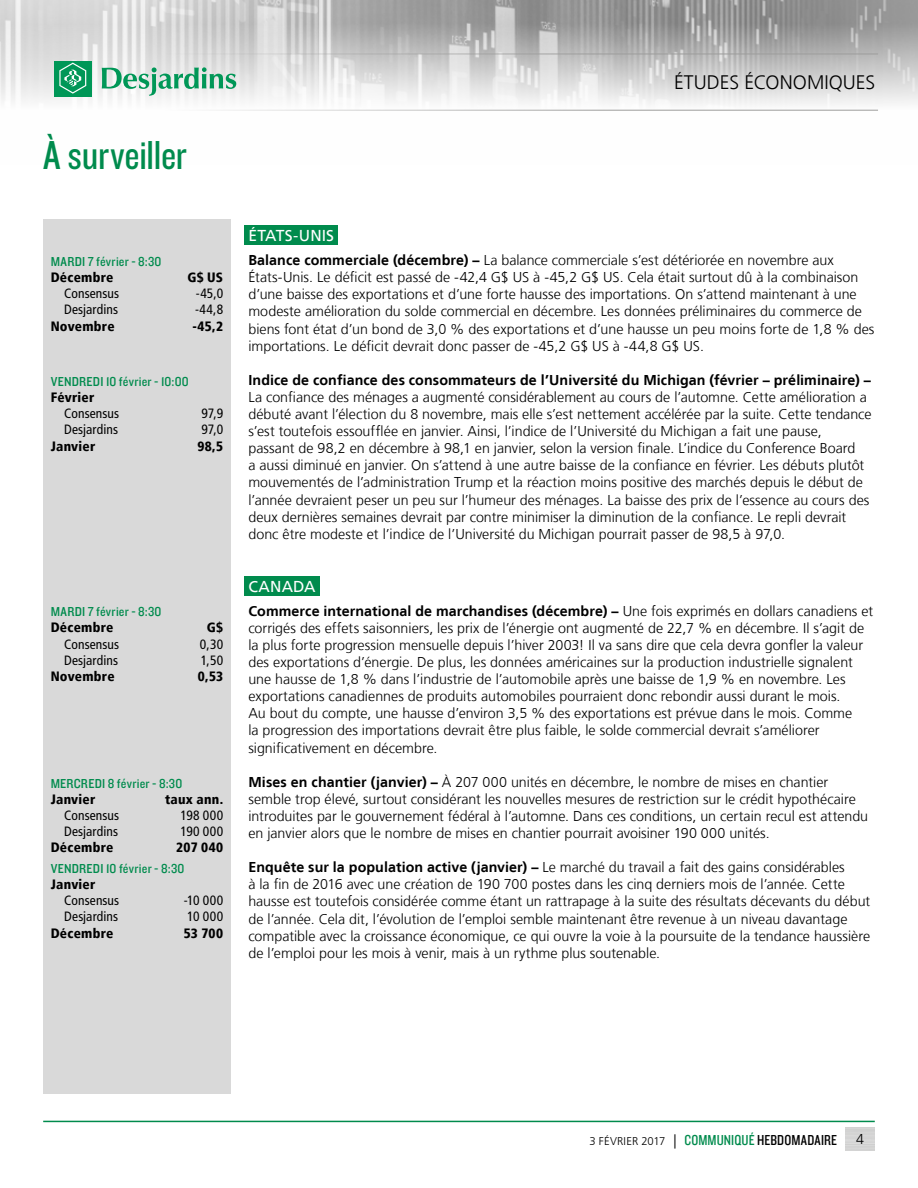
<style>
.page{position:relative;width:918px;height:1188px;background:#fff}
.page>*{position:absolute;margin:0;border:0;box-sizing:border-box;transform-origin:0 0}
.t1{font:42px "Knockout 29 Junior Ltweight";letter-spacing:-.005em;color:#008b4d}
.t2{font:300 19.5px "Frutiger LT";color:#000}
.t3{font:15.75px "Frutiger LT";letter-spacing:.01em;color:#fff}
.t4{font:300 14.25px/17.1px "Frutiger LT";color:#000}
.t5{font:700 14.25px "Frutiger LT";letter-spacing:.005em;color:#000}
.t6{font:condensed 13.5px "Frutiger LT";letter-spacing:.01em;color:#000}
.t7{font:900 condensed 13.5px "Frutiger LT";letter-spacing:.02em;color:#000}
.t8{font:13.5px "Knockout 30 Junior Welterwt";letter-spacing:.02em;color:#008b4d}
.t9{font:300 11.25px "Frutiger LT";letter-spacing:.015em;color:#000}
.s1{font-weight:700}
.s2{font-size:14.25px}
.s3{font-family:"Knockout 29 Junior Ltweight";font-weight:400;font-size:15px;color:#008b4d}
.s4{font-family:"Knockout 29 Junior Ltweight";font-weight:400;font-size:15px}
</style>
<div class="page">
<img style="left:0;top:0;width:918px;height:110px">
<hr style="left:0;top:54px;width:878px;height:1px;background:#9d9d9c">
<hr style="left:0;top:110px;width:878px;height:1px;background:#9d9d9c">
<div style="left:54px;top:61px;width:38px;height:36px;background:#009757"></div>
<svg style="left:59px;top:63px;width:27px;height:31px"></svg>
<svg style="left:102px;top:67px;width:134px;height:29px"></svg>
<hr style="left:43px;top:1121px;width:832px;height:1px;background:#008b4d">
<div style="left:43px;top:219px;width:188px;height:875px;background:#d9d9d9"></div>
<div style="left:244px;top:225px;width:94px;height:20px;background:#008b4d"></div>
<div style="left:244px;top:576px;width:76px;height:20px;background:#008b4d"></div>
<h1 class="t1" style="left:43px;top:128px;width:145px">À surveiller</h1>
<p class="t8" style="left:51px;top:252px;width:112px">MARDI 7 février - 8:30</p>
<p class="t7" style="left:51px;top:269px;width:64px">Décembre</p>
<p class="t7" style="left:187px;top:269px;width:37px">G$ US</p>
<p class="t6" style="left:64px;top:286px;width:57px">Consensus</p>
<p class="t6" style="left:196px;top:286px;width:29px">-45,0</p>
<p class="t6" style="left:64px;top:302px;width:55px">Desjardins</p>
<p class="t6" style="left:195px;top:302px;width:30px">-44,8</p>
<p class="t7" style="left:51px;top:318px;width:65px">Novembre</p>
<p class="t7" style="left:192px;top:318px;width:32px">-45,2</p>
<p class="t8" style="left:51px;top:372px;width:140px">VENDREDI 10 février - 10:00</p>
<p class="t7" style="left:51px;top:389px;width:45px">Février</p>
<p class="t6" style="left:64px;top:406px;width:57px">Consensus</p>
<p class="t6" style="left:201px;top:406px;width:23px">97,9</p>
<p class="t6" style="left:64px;top:422px;width:55px">Desjardins</p>
<p class="t6" style="left:201px;top:422px;width:23px">97,0</p>
<p class="t7" style="left:51px;top:438px;width:46px">Janvier</p>
<p class="t7" style="left:197px;top:438px;width:27px">98,5</p>
<p class="t8" style="left:51px;top:603px;width:112px">MARDI 7 février - 8:30</p>
<p class="t7" style="left:51px;top:620px;width:64px">Décembre</p>
<p class="t7" style="left:207px;top:620px;width:18px">G$</p>
<p class="t6" style="left:64px;top:636px;width:57px">Consensus</p>
<p class="t6" style="left:200px;top:636px;width:25px">0,30</p>
<p class="t6" style="left:64px;top:652px;width:55px">Desjardins</p>
<p class="t6" style="left:201px;top:652px;width:24px">1,50</p>
<p class="t7" style="left:51px;top:668px;width:65px">Novembre</p>
<p class="t7" style="left:198px;top:668px;width:27px">0,53</p>
<p class="t8" style="left:51px;top:774px;width:133px">MERCREDI 8 février - 8:30</p>
<p class="t7" style="left:51px;top:791px;width:46px">Janvier</p>
<p class="t7" style="left:165px;top:791px;width:60px">taux ann.</p>
<p class="t6" style="left:64px;top:807px;width:57px">Consensus</p>
<p class="t6" style="left:181px;top:807px;width:44px">198 000</p>
<p class="t6" style="left:64px;top:824px;width:55px">Desjardins</p>
<p class="t6" style="left:180px;top:824px;width:44px">190 000</p>
<p class="t7" style="left:51px;top:840px;width:64px">Décembre</p>
<p class="t7" style="left:176px;top:840px;width:48px">207 040</p>
<p class="t8" style="left:51px;top:859px;width:135px">VENDREDI 10 février - 8:30</p>
<p class="t7" style="left:51px;top:876px;width:46px">Janvier</p>
<p class="t6" style="left:64px;top:893px;width:57px">Consensus</p>
<p class="t6" style="left:184px;top:893px;width:41px">-10 000</p>
<p class="t6" style="left:64px;top:909px;width:55px">Desjardins</p>
<p class="t6" style="left:187px;top:909px;width:38px">10 000</p>
<p class="t7" style="left:51px;top:925px;width:64px">Décembre</p>
<p class="t7" style="left:184px;top:925px;width:41px">53 700</p>
<h2 class="t2" style="left:674px;top:72px;width:203px">ÉTUDES ÉCONOMIQUES</h2>
<p class="t3" style="left:248px;top:227px;width:87px">ÉTATS-UNIS</p>
<p class="t4" style="left:248px;top:252px;width:628px"><span class="s1">Balance commerciale (décembre) –</span> La balance commerciale s’est détériorée en novembre aux États‑Unis. Le déficit est passé de -42,4 G$ US à -45,2 G$ US. Cela était surtout dû à la combinaison d’une baisse des exportations et d’une forte hausse des importations. On s’attend maintenant à une modeste amélioration du solde commercial en décembre. Les données préliminaires du commerce de biens font état d’un bond de 3,0 % des exportations et d’une hausse un peu moins forte de 1,8 % des importations. Le déficit devrait donc passer de -45,2 G$ US à -44,8 G$ US.</p>
<p class="t5" style="left:248px;top:372px;width:624px">Indice de confiance des consommateurs de l’Université du Michigan (février – préliminaire) –</p>
<p class="t4" style="left:248px;top:389px;width:625px">La confiance des ménages a augmenté considérablement au cours de l’automne. Cette amélioration a débuté avant l’élection du 8 novembre, mais elle s’est nettement accélérée par la suite. Cette tendance s’est toutefois essoufflée en janvier. Ainsi, l’indice de l’Université du Michigan a fait une pause,<br>passant de 98,2 en décembre à 98,1 en janvier, selon la version finale. L’indice du Conference Board<br>a aussi diminué en janvier. On s’attend à une autre baisse de la confiance en février. Les débuts plutôt mouvementés de l’administration Trump et la réaction moins positive des marchés depuis le début de l’année devraient peser un peu sur l’humeur des ménages. La baisse des prix de l’essence au cours des deux dernières semaines devrait par contre minimiser la diminution de la confiance. Le repli devrait donc être modeste et l’indice de l’Université du Michigan pourrait passer de 98,5 à 97,0.</p>
<p class="t3" style="left:248px;top:577px;width:69px">CANADA</p>
<p class="t4" style="left:248px;top:602px;width:626px"><span class="s1">Commerce international de marchandises (décembre) –</span> Une fois exprimés en dollars canadiens et corrigés des effets saisonniers, les prix de l’énergie ont augmenté de 22,7 % en décembre. Il s’agit de la plus forte progression mensuelle depuis l’hiver 2003! Il va sans dire que cela devra gonfler la valeur des exportations d’énergie. De plus, les données américaines sur la production industrielle signalent une hausse de 1,8 % dans l’industrie de l’automobile après une baisse de 1,9 % en novembre. Les exportations canadiennes de produits automobiles pourraient donc rebondir aussi durant le mois.<br>Au bout du compte, une hausse d’environ 3,5 % des exportations est prévue dans le mois. Comme<br>la progression des importations devrait être plus faible, le solde commercial devrait s’améliorer significativement en décembre.</p>
<p class="t4" style="left:248px;top:773px;width:621px"><span class="s1">Mises en chantier (janvier) –</span> À 207 000 unités en décembre, le nombre de mises en chantier semble trop élevé, surtout considérant les nouvelles mesures de restriction sur le crédit hypothécaire introduites par le gouvernement fédéral à l’automne. Dans ces conditions, un certain recul est attendu en janvier alors que le nombre de mises en chantier pourrait avoisiner 190 000 unités.</p>
<p class="t4" style="left:248px;top:859px;width:623px"><span class="s1">Enquête sur la population active (janvier) –</span> Le marché du travail a fait des gains considérables<br>à la fin de 2016 avec une création de 190 700 postes dans les cinq derniers mois de l’année. Cette hausse est toutefois considérée comme étant un rattrapage à la suite des résultats décevants du début de l’année. Cela dit, l’évolution de l’emploi semble maintenant être revenue à un niveau davantage compatible avec la croissance économique, ce qui ouvre la voie à la poursuite de la tendance haussière de l’emploi pour les mois à venir, mais à un rythme plus soutenable.</p>
<p class="t9" style="left:589px;top:1135px;width:249px">3 FÉVRIER 2017 <span class="s2">|</span> <span class="s3">COMMUNIQUÉ</span> <span class="s4">HEBDOMADAIRE</span></p>
<p class="t4" style="left:856px;top:1131px;width:9px">4</p>
</div>
